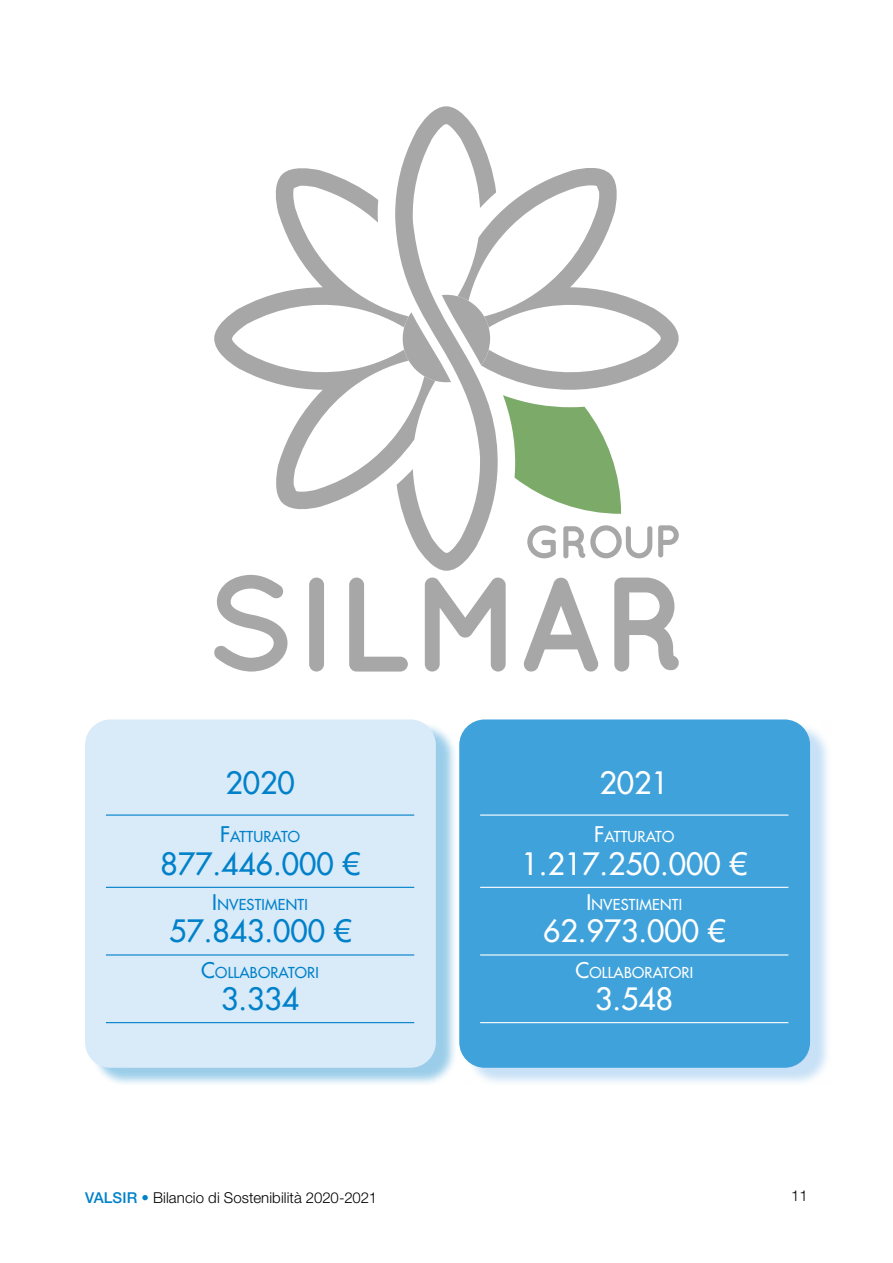
<style>
.page{position:relative;width:893px;height:1263px;background:#fff}
.page>*{position:absolute;margin:0;border:0;box-sizing:border-box;transform-origin:0 0}
.t1{font:30px "Futura LT";color:#fff}
.t2{font:30px "Futura LT";color:#0081c9}
.t3{font:300 15px "Helvetica Neue LT";letter-spacing:.005em;color:#000}
.t4{font:14.7px "Futura LT";letter-spacing:.015em;color:#0081c9}
.t5{font:14.7px "Futura LT";letter-spacing:.015em;color:#fff}
.s1{font-size:21px}
.s2{font-weight:500;color:#0081c9}
.s3{color:#0081c9}
</style>
<div class="page">
<svg style="left:214px;top:106px;width:465px;height:465px"></svg>
<svg style="left:214px;top:575px;width:465px;height:96px"></svg>
<svg style="left:527px;top:525px;width:29px;height:33px"></svg>
<svg style="left:658px;top:525px;width:21px;height:32px"></svg>
<svg style="left:563px;top:525px;width:89px;height:33px"></svg>
<div style="left:90px;top:721px;width:368px;height:365px;background:#0081c9;opacity:.4"></div>
<div style="left:85px;top:719px;width:351px;height:349px;background:#d9eaf9;border-radius:26px"></div>
<hr style="left:106px;top:814px;width:308px;height:2px;background:#0081c9">
<hr style="left:106px;top:887px;width:308px;height:1px;background:#0081c9">
<hr style="left:106px;top:954px;width:308px;height:1px;background:#0081c9">
<hr style="left:106px;top:1022px;width:308px;height:1px;background:#0081c9">
<svg style="left:468px;top:722px;width:360px;height:361px;fill:#d0e5f7"></svg>
<div style="left:459px;top:719px;width:351px;height:349px;background:#3fa2db;border-radius:26px"></div>
<hr style="left:480px;top:1022px;width:308px;height:1px;background:#fff">
<hr style="left:480px;top:954px;width:308px;height:1px;background:#fff">
<hr style="left:480px;top:814px;width:308px;height:2px;background:#fff">
<hr style="left:480px;top:887px;width:308px;height:1px;background:#fff">
<h1 class="t2" style="left:225px;top:763px;width:71px">2020</h1>
<p class="t4" style="left:220px;top:827px;width:81px"><span class="s1">F</span>ATTURATO</p>
<h1 class="t2" style="left:160px;top:844px;width:201px">877.446.000 €</h1>
<p class="t4" style="left:212px;top:895px;width:59px"><span class="s1">I</span>NVESTIMEN</p>
<p class="t4" style="left:298px;top:895px;width:10px">TI</p>
<h1 class="t2" style="left:169px;top:912px;width:184px">57.843.000 €</h1>
<p class="t4" style="left:201px;top:963px;width:24px"><span class="s1">C</span>OLLA</p>
<p class="t4" style="left:250px;top:963px;width:20px">BORA</p>
<p class="t4" style="left:288px;top:963px;width:16px">TORI</p>
<h1 class="t2" style="left:221px;top:979px;width:80px">3.334</h1>
<h1 class="t1" style="left:600px;top:763px;width:71px">2021</h1>
<p class="t5" style="left:594px;top:827px;width:81px"><span class="s1">F</span>ATTURATO</p>
<h1 class="t1" style="left:522px;top:844px;width:227px">1.217.250.000 €</h1>
<p class="t5" style="left:586px;top:895px;width:59px"><span class="s1">I</span>NVESTIMEN</p>
<p class="t5" style="left:672px;top:895px;width:10px">TI</p>
<h1 class="t1" style="left:543px;top:912px;width:184px">62.973.000 €</h1>
<p class="t5" style="left:575px;top:963px;width:24px"><span class="s1">C</span>OLLA</p>
<p class="t5" style="left:624px;top:963px;width:20px">BORA</p>
<p class="t5" style="left:662px;top:963px;width:16px">TORI</p>
<h1 class="t1" style="left:595px;top:979px;width:80px">3.548</h1>
<p class="t3" style="left:85px;top:1188px;width:293px"><span class="s2">VALSIR</span> <span class="s3">•</span> Bilancio di Sostenibilità 2020-2021</p>
<p class="t3" style="left:791px;top:1186px;width:18px">11</p>
</div>
